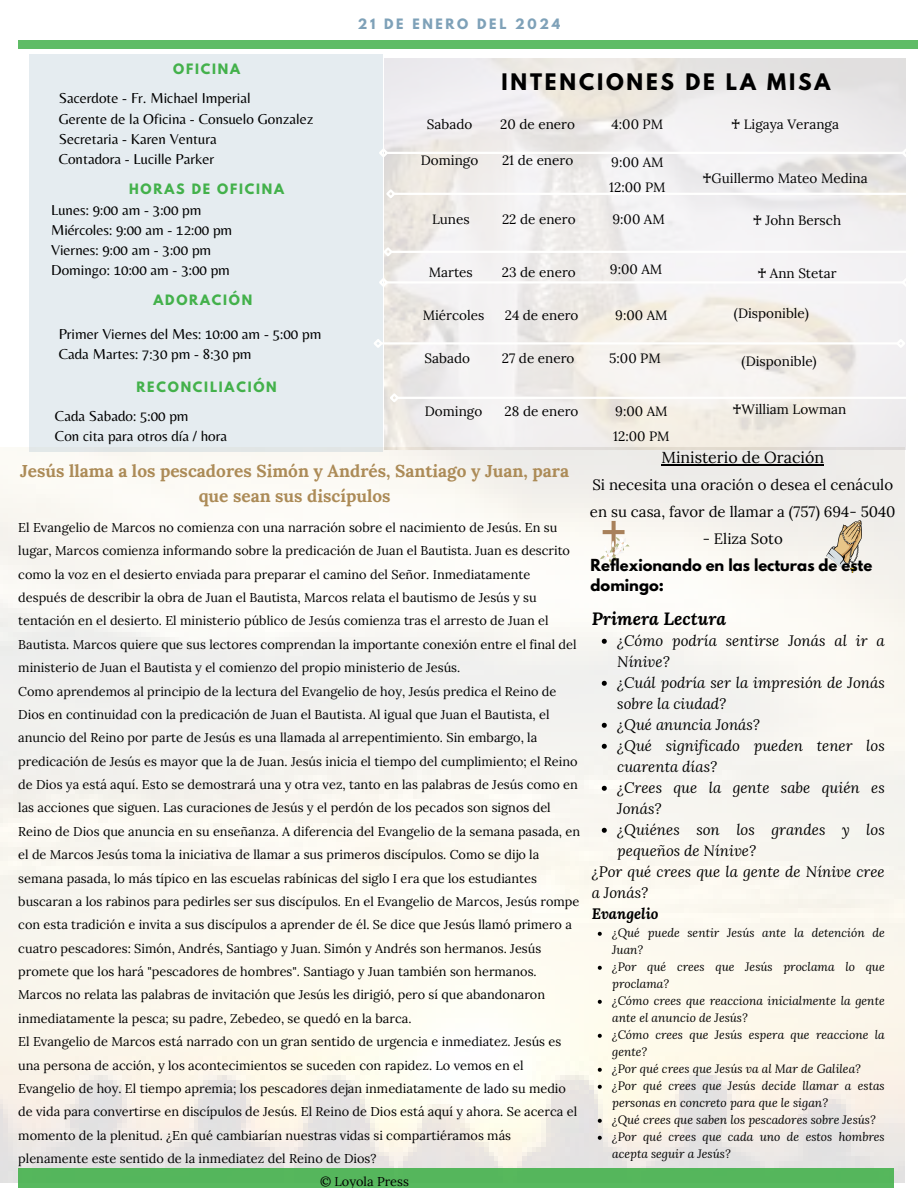
<style>
.page{position:relative;width:918px;height:1188px;background:#fff}
.page>*{position:absolute;margin:0;border:0;box-sizing:border-box;transform-origin:0 0}
.t1{font:700 20.25px "League Spartan";letter-spacing:.14em;color:#000}
.t2{font:italic 700 17.7px "Lora";color:#000}
.t3{font:700 17.25px/24.8px "Lora";color:#ac8b57;text-align:center}
.t4{font:15.9px "Lora";color:#000}
.t5{font:15px/20.2px "Belleza";color:#000}
.t6{font:italic 15px/21px "Lora";color:#000}
.t7{font:15px/27px "Lora";color:#000}
.t8{font:700 14.7px/19.8px "League Spartan";color:#000}
.t9{font:13.5px/25px "Lora";color:#000}
.t10{font:12.75px/23.4px "Lora";color:#000}
.t11{font:700 12.75px "League Spartan";letter-spacing:.14em;color:#43b14b}
.t12{font:700 12.75px "League Spartan";letter-spacing:.21em;color:#7ea1b8}
.t13{font:italic 12px/17px "Lora";color:#000}
.s1{font-family:"Free Serif"}
.s2{font-weight:700}
</style>
<div class="page">
<div style="left:18px;top:40px;width:900px;height:9px;background:#5fbc66"></div>
<img style="left:0;top:448px;width:905px;height:735px">
<div style="left:18px;top:1168px;width:876px;height:20px;background:#55b65c"></div>
<div style="left:30px;top:55px;width:353px;height:397px;background:#e5ecf0"></div>
<img style="left:826px;top:521px;width:35px;height:52px">
<svg style="left:600px;top:521px;width:29px;height:43px"></svg>
<svg style="left:602px;top:639px;width:5px;height:5px"></svg>
<svg style="left:602px;top:681px;width:5px;height:5px"></svg>
<svg style="left:602px;top:723px;width:5px;height:5px"></svg>
<svg style="left:602px;top:744px;width:5px;height:5px"></svg>
<svg style="left:602px;top:786px;width:5px;height:5px"></svg>
<svg style="left:602px;top:828px;width:5px;height:5px"></svg>
<svg style="left:598px;top:932px;width:4px;height:4px"></svg>
<svg style="left:598px;top:966px;width:4px;height:4px"></svg>
<svg style="left:598px;top:1000px;width:4px;height:4px"></svg>
<svg style="left:598px;top:1034px;width:4px;height:4px"></svg>
<svg style="left:598px;top:1068px;width:4px;height:4px"></svg>
<svg style="left:598px;top:1085px;width:4px;height:4px"></svg>
<svg style="left:598px;top:1119px;width:4px;height:4px"></svg>
<svg style="left:598px;top:1136px;width:4px;height:4px"></svg>
<svg style="left:384px;top:187px;width:13px;height:13px"></svg>
<svg style="left:379px;top:146px;width:11px;height:13px"></svg>
<svg style="left:900px;top:146px;width:6px;height:13px"></svg>
<svg style="left:384px;top:245px;width:11px;height:13px"></svg>
<svg style="left:904px;top:245px;width:2px;height:13px"></svg>
<svg style="left:388px;top:391px;width:13px;height:13px"></svg>
<hr style="left:661px;top:464px;width:163px;height:1px;background:#000">
<svg style="left:374px;top:337px;width:11px;height:13px"></svg>
<svg style="left:894px;top:337px;width:12px;height:13px"></svg>
<svg style="left:379px;top:276px;width:11px;height:13px"></svg>
<svg style="left:900px;top:276px;width:6px;height:13px"></svg>
<p class="t11" style="left:173px;top:63px;width:68px">OFICINA</p>
<p class="t5" style="left:59px;top:88px;width:256px">Sacerdote - Fr. Michael Imperial<br>Gerente de la Oficina - Consuelo Gonzalez<br>Secretaria - Karen Ventura<br>Contadora - Lucille Parker</p>
<p class="t11" style="left:129px;top:183px;width:156px">HORAS DE OFICINA</p>
<p class="t5" style="left:51px;top:199px;width:183px">Lunes: 9:00 am - 3:00 pm<br>Miércoles: 9:00 am - 12:00 pm<br>Viernes: 9:00 am - 3:00 pm<br>Domingo: 10:00 am - 3:00 pm</p>
<p class="t12" style="left:358px;top:18px;width:204px">21 DE ENERO DEL 2024</p>
<p class="t1" style="left:502px;top:71px;width:330px">INTENCIONES DE LA MISA</p>
<p class="t9" style="left:427px;top:112px;width:47px">Sabado</p>
<p class="t9" style="left:500px;top:112px;width:76px">20 de enero</p>
<p class="t9" style="left:612px;top:112px;width:53px">4:00 PM</p>
<p class="t9" style="left:421px;top:148px;width:59px">Domingo</p>
<p class="t9" style="left:502px;top:148px;width:73px">21 de enero</p>
<p class="t9" style="left:609px;top:149px;width:58px">9:00 AM<br>12:00 PM</p>
<p class="t9" style="left:732px;top:112px;width:109px"><span class="s1">♰</span> Ligaya Veranga</p>
<p class="t9" style="left:703px;top:165px;width:166px"><span class="s1">♰</span>Guillermo Mateo Medina</p>
<p class="t9" style="left:432px;top:207px;width:39px">Lunes</p>
<p class="t9" style="left:502px;top:207px;width:75px">22 de enero</p>
<h4 class="t9" style="left:612px;top:207px;width:54px">9:00 AM</h4>
<p class="t9" style="left:753px;top:208px;width:90px"><span class="s1">♰</span> John Bersch</p>
<p class="t9" style="left:429px;top:259px;width:45px">Martes</p>
<h2 class="t9" style="left:502px;top:259px;width:75px">23 de enero</h2>
<h5 class="t9" style="left:610px;top:257px;width:54px">9:00 AM</h5>
<p class="t9" style="left:758px;top:260px;width:80px"><span class="s1">♰</span> Ann Stetar</p>
<p class="t11" style="left:153px;top:294px;width:100px">ADORACIÓN</p>
<p class="t5" style="left:59px;top:324px;width:264px">Primer Viernes del Mes: 10:00 am - 5:00 pm<br>Cada Martes: 7:30 pm - 8:30 pm</p>
<p class="t11" style="left:136px;top:380px;width:142px">RECONCILIACIÓN</p>
<p class="t5" style="left:55px;top:406px;width:174px">Cada Sabado: 5:00 pm<br>Con cita para otros día / hora</p>
<p class="t9" style="left:734px;top:301px;width:77px">(Disponible)</p>
<p class="t9" style="left:423px;top:303px;width:63px">Miércoles</p>
<h5 class="t9" style="left:505px;top:303px;width:75px">24 de enero</h5>
<h5 class="t9" style="left:615px;top:303px;width:54px">9:00 AM</h5>
<p class="t9" style="left:425px;top:346px;width:47px">Sabado</p>
<p class="t9" style="left:502px;top:346px;width:74px">27 de enero</p>
<p class="t9" style="left:609px;top:346px;width:53px">5:00 PM</p>
<p class="t9" style="left:742px;top:348px;width:77px">(Disponible)</p>
<p class="t9" style="left:733px;top:396px;width:115px"><span class="s1">♰</span>William Lowman</p>
<h2 class="t9" style="left:425px;top:399px;width:59px">Domingo</h2>
<h5 class="t9" style="left:505px;top:399px;width:75px">28 de enero</h5>
<h5 class="t9" style="left:615px;top:399px;width:54px">9:00 AM</h5>
<h5 class="t9" style="left:613px;top:424px;width:58px">12:00 PM</h5>
<h5 class="t4" style="left:661px;top:447px;width:164px">Ministerio de Oración</h5>
<h5 class="t7" style="left:590px;top:471px;width:307px">Si necesita una oración o desea el cenáculo en su casa, favor de llamar a (757) 694- 5040</h5>
<h5 class="t7" style="left:703px;top:525px;width:82px">- Eliza Soto</h5>
<h5 class="t3" style="left:20px;top:459px;width:550px">Jesús llama a los pescadores Simón y Andrés, Santiago y Juan, para que sean sus discípulos</h5>
<h5 class="t10" style="left:18px;top:516px;width:560px">El Evangelio de Marcos no comienza con una narración sobre el nacimiento de Jesús. En su lugar, Marcos comienza informando sobre la predicación de Juan el Bautista. Juan es descrito como la voz en el desierto enviada para preparar el camino del Señor. Inmediatamente después de describir la obra de Juan el Bautista, Marcos relata el bautismo de Jesús y su tentación en el desierto. El ministerio público de Jesús comienza tras el arresto de Juan el Bautista. Marcos quiere que sus lectores comprendan la importante conexión entre el final del ministerio de Juan el Bautista y el comienzo del propio ministerio de Jesús.</h5>
<h5 class="t10" style="left:18px;top:679px;width:563px">Como aprendemos al principio de la lectura del Evangelio de hoy, Jesús predica el Reino de Dios en continuidad con la predicación de Juan el Bautista. Al igual que Juan el Bautista, el anuncio del Reino por parte de Jesús es una llamada al arrepentimiento. Sin embargo, la predicación de Jesús es mayor que la de Juan. Jesús inicia el tiempo del cumplimiento; el Reino de Dios ya está aquí. Esto se demostrará una y otra vez, tanto en las palabras de Jesús como en las acciones que siguen. Las curaciones de Jesús y el perdón de los pecados son signos del Reino de Dios que anuncia en su enseñanza. A diferencia del Evangelio de la semana pasada, en el de Marcos Jesús toma la iniciativa de llamar a sus primeros discípulos. Como se dijo la semana pasada, lo más típico en las escuelas rabínicas del siglo I era que los estudiantes buscaran a los rabinos para pedirles ser sus discípulos. En el Evangelio de Marcos, Jesús rompe con esta tradición e invita a sus discípulos a aprender de él. Se dice que Jesús llamó primero a cuatro pescadores: Simón, Andrés, Santiago y Juan. Simón y Andrés son hermanos. Jesús promete que los hará "pescadores de hombres". Santiago y Juan también son hermanos.<br>Marcos no relata las palabras de invitación que Jesús les dirigió, pero sí que abandonaron inmediatamente la pesca; su padre, Zebedeo, se quedó en la barca.</h5>
<p class="t10" style="left:18px;top:1030px;width:560px">El Evangelio de Marcos está narrado con un gran sentido de urgencia e inmediatez. Jesús es una persona de acción, y los acontecimientos se suceden con rapidez. Lo vemos en el Evangelio de hoy. El tiempo apremia; los pescadores dejan inmediatamente de lado su medio de vida para convertirse en discípulos de Jesús. El Reino de Dios está aquí y ahora. Se acerca el momento de la plenitud. ¿En qué cambiarían nuestras vidas si compartiéramos más plenamente este sentido de la inmediatez del Reino de Dios?</p>
<p class="t10" style="left:320px;top:1170px;width:90px">© Loyola Press</p>
<h6 class="t8" style="left:591px;top:558px;width:283px">Reflexionando en las lecturas de este domingo:</h6>
<h5 class="t2" style="left:592px;top:607px;width:136px">Primera Lectura</h5>
<h6 class="t6" style="left:617px;top:630px;width:269px">¿Cómo podría sentirse Jonás al ir a<br>Nínive?</h6>
<h5 class="t6" style="left:617px;top:672px;width:269px">¿Cuál podría ser la impresión de Jonás sobre la ciudad?</h5>
<h6 class="t6" style="left:617px;top:714px;width:144px">¿Qué anuncia Jonás?</h6>
<h5 class="t6" style="left:617px;top:735px;width:269px">¿Qué significado pueden tener los cuarenta días?</h5>
<h6 class="t6" style="left:617px;top:777px;width:269px">¿Crees que la gente sabe quién es<br>Jonás?</h6>
<h5 class="t6" style="left:617px;top:819px;width:269px">¿Quiénes son los grandes y los pequeños de Nínive?</h5>
<p class="t6" style="left:592px;top:861px;width:295px">¿Por qué crees que la gente de Nínive cree a Jonás?<br><span class="s2">Evangelio</span></p>
<h1 class="t13" style="left:612px;top:924px;width:274px">¿Qué puede sentir Jesús ante la detención de<br>Juan?</h1>
<p class="t13" style="left:612px;top:958px;width:274px">¿Por qué crees que Jesús proclama lo que proclama?</p>
<p class="t13" style="left:612px;top:992px;width:274px">¿Cómo crees que reacciona inicialmente la gente ante el anuncio de Jesús?</p>
<p class="t13" style="left:612px;top:1026px;width:274px">¿Cómo crees que Jesús espera que reaccione la gente?</p>
<p class="t13" style="left:612px;top:1060px;width:250px">¿Por qué crees que Jesús va al Mar de Galilea?</p>
<p class="t13" style="left:612px;top:1077px;width:274px">¿Por qué crees que Jesús decide llamar a estas personas en concreto para que le sigan?</p>
<p class="t13" style="left:612px;top:1111px;width:265px">¿Qué crees que saben los pescadores sobre Jesús?</p>
<h3 class="t13" style="left:612px;top:1128px;width:274px">¿Por qué crees que cada uno de estos hombres acepta seguir a Jesús?</h3>
</div>
